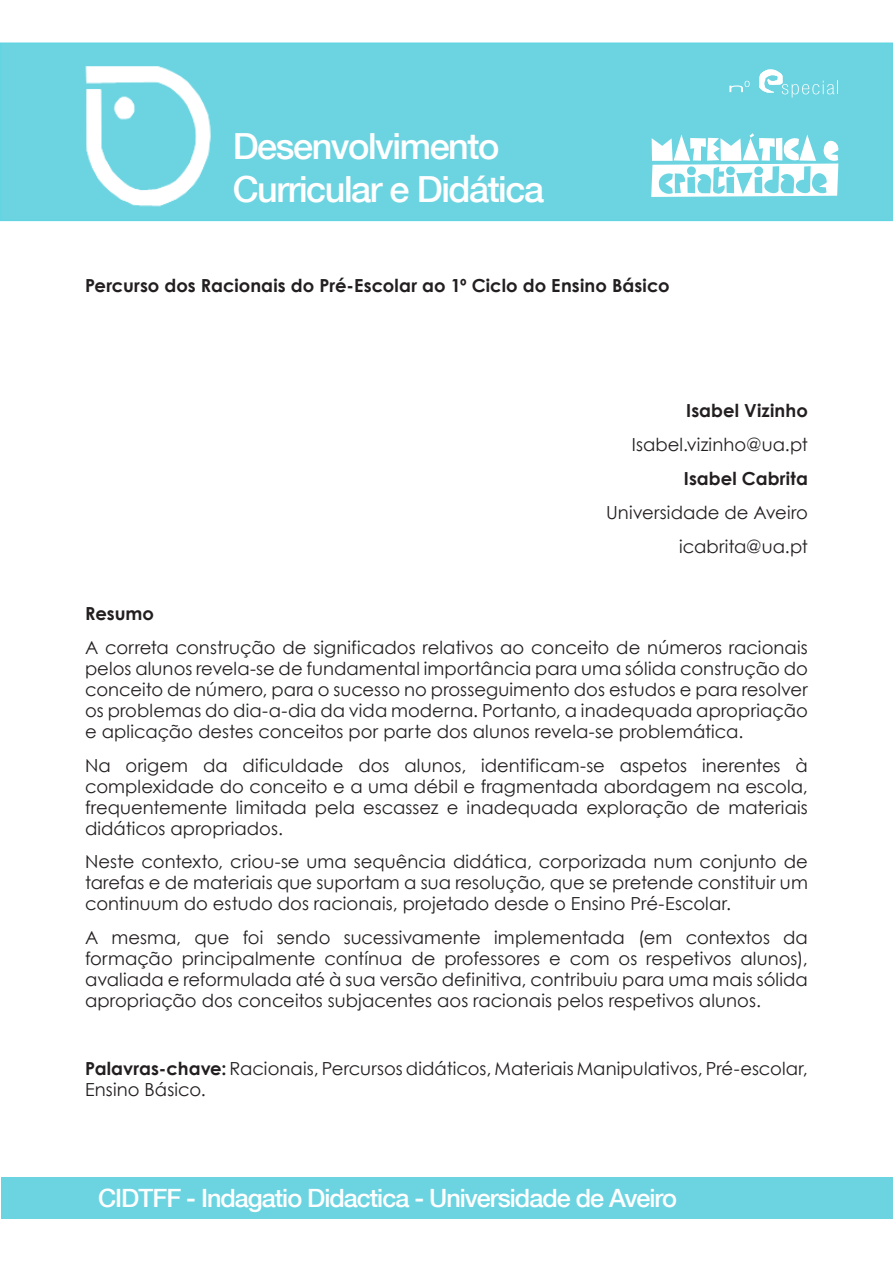
<style>
.page{position:relative;width:893px;height:1263px;background:#fff}
.page>*{position:absolute;margin:0;border:0;box-sizing:border-box;transform-origin:0 0}
.t1{font:500 36px/43.2px "Helvetica Neue LT Com";letter-spacing:-.04em;color:#fff}
.t2{font:500 25.2px "Helvetica Neue LT Com";letter-spacing:-.04em;color:#fff}
.t3{font:18px/21px "Century Gothic";letter-spacing:.005em;color:#231f20;text-align:justify}
.t4{font:700 18px "Century Gothic";letter-spacing:.005em;color:#231f20}
.s1{font-weight:700}
</style>
<div class="page">
<div style="left:2px;top:1178px;width:891px;height:41px;background:#6cd4e1"></div>
<div style="left:1px;top:43px;width:891px;height:177px;background:#6cd4e1"></div>
<div style="left:0;top:43px;width:893px;height:178px;border:2px solid #62d4e2"></div>
<img style="left:85px;top:66px;width:126px;height:141px">
<svg style="left:759px;top:69px;width:79px;height:29px"></svg>
<svg style="left:729px;top:81px;width:21px;height:11px"></svg>
<svg style="left:651px;top:133px;width:188px;height:64px"></svg>
<h1 class="t1" style="left:233px;top:124px;width:313px">Desenvolvimento<br>Curricular e Didática</h1>
<p class="t4" style="left:85px;top:272px;width:586px">Percurso dos Racionais do Pré-Escolar ao 1º Ciclo do Ensino Básico</p>
<p class="t4" style="left:686px;top:397px;width:123px">Isabel Vizinho</p>
<p class="t3" style="left:632px;top:434px;width:178px">Isabel.vizinho@ua.pt</p>
<p class="t4" style="left:684px;top:465px;width:126px">Isabel Cabrita</p>
<p class="t3" style="left:606px;top:495px;width:203px;line-height:33.8px;text-align:right">Universidade de Aveiro icabrita@ua.pt</p>
<p class="t4" style="left:85px;top:600px;width:70px">Resumo</p>
<p class="t3" style="left:85px;top:636px;width:724px">A correta construção de significados relativos ao conceito de números racionais pelos alunos revela-se de fundamental importância para uma sólida construção do conceito de número, para o sucesso no prosseguimento dos estudos e para resolver os problemas do dia-a-dia da vida moderna. Portanto, a inadequada apropriação e aplicação destes conceitos por parte dos alunos revela-se problemática.</p>
<p class="t3" style="left:85px;top:754px;width:724px">Na origem da dificuldade dos alunos, identificam-se aspetos inerentes à complexidade do conceito e a uma débil e fragmentada abordagem na escola, frequentemente limitada pela escassez e inadequada exploração de materiais didáticos apropriados.</p>
<p class="t3" style="left:85px;top:851px;width:724px">Neste contexto, criou-se uma sequência didática, corporizada num conjunto de tarefas e de materiais que suportam a sua resolução, que se pretende constituir um continuum do estudo dos racionais, projetado desde o Ensino Pré-Escolar.</p>
<p class="t3" style="left:85px;top:927px;width:724px">A mesma, que foi sendo sucessivamente implementada (em contextos da formação principalmente contínua de professores e com os respetivos alunos), avaliada e reformulada até à sua versão definitiva, contribuiu para uma mais sólida apropriação dos conceitos subjacentes aos racionais pelos respetivos alunos.</p>
<p class="t3" style="left:85px;top:1057px;width:724px"><span class="s1">Palavras-chave:</span> Racionais, Percursos didáticos, Materiais Manipulativos, Pré-escolar,<br>Ensino Básico.</p>
<h2 class="t2" style="left:98px;top:1183px;width:580px">CIDTFF - Indagatio Didactica - Universidade de Aveiro</h2>
</div>
